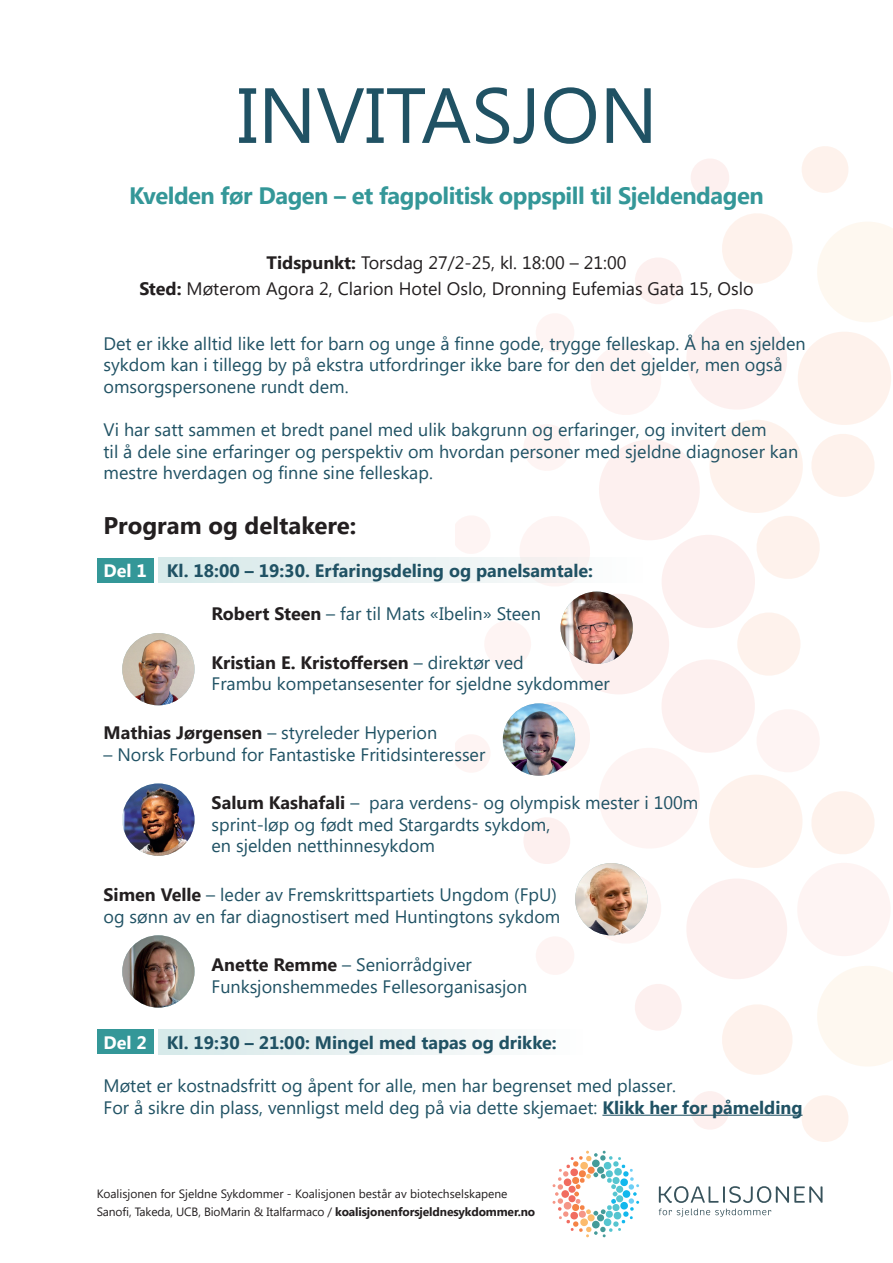
<style>
.page{position:relative;width:893px;height:1263px;background:#fff}
.page>*{position:absolute;margin:0;border:0;box-sizing:border-box;transform-origin:0 0}
.t1{font:78px "Segoe UI This";color:#205264}
.t2{font:700 24px "Segoe UI This";color:#231f20}
.t3{font:700 23.7px "Segoe UI This";letter-spacing:-.02em;color:#349798}
.t4{font:18px/21.6px "Segoe UI This";color:#205264}
.t5{font:18px "Segoe UI This";color:#231f20}
.t6{font:700 18px "Segoe UI This";color:#205264}
.t7{font:12px/18px "Segoe UI This";color:#231f20}
.s1{font-weight:700}
.s2{color:#fff}
.s3{font-weight:700;color:#231f20}
</style>
<div class="page">
<div style="left:484px;top:621px;width:47px;height:46px;background:#fef4f3;border-radius:50%"></div>
<div style="left:568px;top:594px;width:101px;height:100px;background:#fdf0ef;border-radius:50%"></div>
<svg style="left:455px;top:735px;width:35px;height:37px"></svg>
<svg style="left:455px;top:516px;width:35px;height:38px"></svg>
<div style="left:737px;top:612px;width:63px;height:64px;background:#fef2ec;border-radius:50%"></div>
<svg style="left:516px;top:146px;width:377px;height:486px"></svg>
<div style="left:97px;top:558px;width:57px;height:25px;background:#349798"></div>
<div style="left:97px;top:1029px;width:57px;height:25px;background:#349798"></div>
<div style="left:159px;top:558px;width:483px;height:25px;background:linear-gradient(to right,#d6e9ea,#fdfafa)"></div>
<svg style="left:159px;top:1029px;width:328px;height:25px"></svg>
<img style="left:122px;top:633px;width:73px;height:72px;border-radius:36px">
<img style="left:503px;top:703px;width:72px;height:73px;border-radius:36px">
<img style="left:122px;top:935px;width:73px;height:73px;border-radius:36px">
<img style="left:122px;top:783px;width:73px;height:73px;border-radius:36px">
<img style="left:561px;top:592px;width:72px;height:72px;border-radius:36px">
<svg style="left:516px;top:655px;width:377px;height:582px"></svg>
<p class="t1" style="left:237px;top:42px;width:422px">INVITASJON</p>
<p class="t3" style="left:129px;top:173px;width:636px">Kvelden før Dagen – et fagpolitisk oppspill til Sjeldendagen</p>
<p class="t5" style="left:267px;top:246px;width:361px"><span class="s1">Tidspunkt:</span> Torsdag 27/2-25, kl. 18:00 – 21:00</p>
<p class="t5" style="left:139px;top:271px;width:616px"><span class="s1">Sted:</span> Møterom Agora 2, Clarion Hotel Oslo, Dronning Eufemias Gata 15, Oslo</p>
<p class="t4" style="left:104px;top:331px;width:704px">Det er ikke alltid like lett for barn og unge å finne gode, trygge felleskap. Å ha en sjelden sykdom kan i tillegg by på ekstra utfordringer ikke bare for den det gjelder, men også omsorgspersonene rundt dem.</p>
<p class="t4" style="left:104px;top:417px;width:696px">Vi har satt sammen et bredt panel med ulik bakgrunn og erfaringer, og invitert dem<br>til å dele sine erfaringer og perspektiv om hvordan personer med sjeldne diagnoser kan mestre hverdagen og finne sine felleskap.</p>
<p class="t2" style="left:104px;top:502px;width:254px">Program og deltakere:</p>
<p class="t6" style="left:104px;top:553px;width:491px"><span class="s2">Del 1</span> Kl. 18:00 – 19:30. Erfaringsdeling og panelsamtale:</p>
<p class="t4" style="left:212px;top:601px;width:331px"><span class="s3">Robert Steen</span> – far til Mats «Ibelin» Steen</p>
<p class="t4" style="left:212px;top:650px;width:400px"><span class="s3">Kristian E. Kristoffersen</span> – direktør ved<br>Frambu kompetansesenter for sjeldne sykdommer</p>
<p class="t4" style="left:104px;top:720px;width:335px"><span class="s3">Mathias Jørgensen</span> – styreleder Hyperion</p>
<p class="t4" style="left:104px;top:742px;width:383px">– Norsk Forbund for Fantastiske Fritidsinteresser</p>
<p class="t4" style="left:212px;top:790px;width:488px"><span class="s3">Salum Kashafali</span> – para verdens- og olympisk mester i 100m sprint-løp og født med Stargardts sykdom,<br>en sjelden netthinnesykdom</p>
<p class="t4" style="left:104px;top:882px;width:458px"><span class="s3">Simen Velle</span> – leder av Fremskrittspartiets Ungdom (FpU) og sønn av en far diagnostisert med Huntingtons sykdom</p>
<p class="t4" style="left:212px;top:952px;width:317px"><span class="s3">Anette Remme</span> – Seniorrådgiver<br>Funksjonshemmedes Fellesorganisasjon</p>
<p class="t6" style="left:104px;top:1025px;width:455px"><span class="s2">Del 2</span> Kl. 19:30 – 21:00: Mingel med tapas og drikke:</p>
<p class="t4" style="left:104px;top:1073px;width:700px">Møtet er kostnadsfritt og åpent for alle, men har begrenset med plasser.<br>For å sikre din plass, vennligst meld deg på via dette skjemaet: <span class="s1">Klikk her for påmelding</span></p>
<p class="t7" style="left:97px;top:1183px;width:440px">Koalisjonen for Sjeldne Sykdommer - Koalisjonen består av biotechselskapene<br>Sanofi, Takeda, UCB, BioMarin &amp; Italfarmaco / <span class="s1">koalisjonenforsjeldnesykdommer.no</span></p>
</div>
